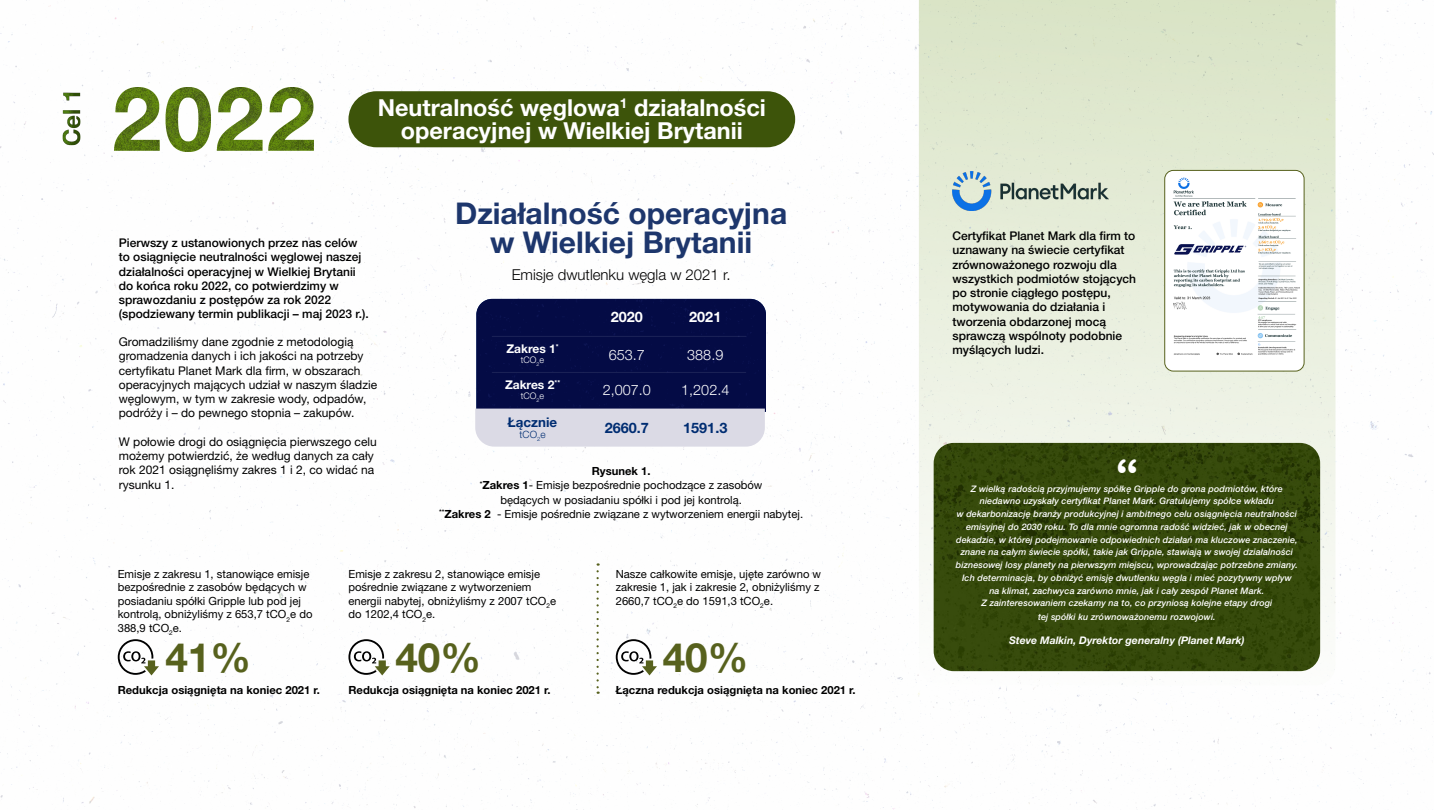
<style>
.page{position:relative;width:1440px;height:810px;background:#fff}
.page>*{position:absolute;margin:0;border:0;box-sizing:border-box;transform-origin:0 0}
.t1{font:48.6px "Arial Rounded MT Bold";color:#fff}
.t2{font:700 40.5px "Helvetica Neue LT Pro";color:#57611d}
.t3{font:700 30px/28.5px "Helvetica Neue LT Pro";color:#1d366c;text-align:center}
.t4{font:700 23.4px/23.2px "Helvetica Neue LT Pro";color:#fff;text-align:center}
.t5{font:300 15px "Helvetica Neue LT Pro";color:#000}
.t6{font:300 14.4px "Helvetica Neue LT Pro";color:#fff}
.t7{font:700 14.4px "Helvetica Neue LT Pro";color:#002d72}
.t8{font:700 14.4px "Helvetica Neue LT Pro";color:#fff}
.t9{font:700 13.35px "Helvetica Neue LT Pro";color:#002d72}
.t10{font:500 12px/14.2px "Helvetica Neue LT Pro";color:#000}
.t11{font:12px/14.2px "Helvetica Neue LT Pro";color:#000}
.t12{font:700 12px "Helvetica Neue LT Pro";color:#fff}
.t13{font:11.25px/13.5px "Helvetica Neue LT Pro";color:#000}
.t14{font:700 11.25px "Helvetica Neue LT Pro";color:#000}
.t15{font:italic 700 10.5px "Helvetica Neue LT Pro";color:#fff}
.t16{font:300 10.05px "Helvetica Neue LT Pro";color:#002d72}
.t17{font:italic 500 9px/12.8px "Helvetica Neue LT Pro";letter-spacing:.01em;color:#fff;text-align:center}
.t18{font:300 9px "Helvetica Neue LT Pro";color:#fff}
.s1{font-weight:700}
</style>
<div class="page">
<img style="left:0;top:0;width:1433px;height:809px">
<div style="left:348px;top:91px;width:447px;height:56px;background:#3d540a;border-radius:28px"></div>
<svg style="left:118px;top:639px;width:41px;height:36px"></svg>
<svg style="left:348px;top:639px;width:42px;height:36px"></svg>
<svg style="left:616px;top:639px;width:41px;height:36px"></svg>
<svg style="left:597px;top:563px;width:2px;height:131px"></svg>
<svg style="left:919px;top:0;width:417px;height:686px"></svg>
<img style="left:934px;top:443px;width:386px;height:228px">
<div style="left:1165px;top:170px;width:139px;height:201px;background:#fff;border-radius:9px"></div>
<img style="left:1168px;top:172px;width:133px;height:183px">
<div style="left:1165px;top:170px;width:139px;height:201px;border:1px solid #57611d;border-radius:9px"></div>
<img style="left:952px;top:171px;width:157px;height:39px">
<svg style="left:475px;top:299px;width:291px;height:148px"></svg>
<hr style="left:492px;top:372px;width:254px;height:1px;background:#fff">
<hr style="left:492px;top:336px;width:254px;height:1px;background:#fff">
<img style="left:57px;top:91px;width:30px;height:55px">
<img style="left:108px;top:87px;width:206px;height:64px">
<p class="t4" style="left:378px;top:95px;width:390px">Neutralność węglowa<sup>1</sup> działalności operacyjnej w Wielkiej Brytanii</p>
<p class="t10" style="left:119px;top:236px;width:251px">Pierwszy z ustanowionych przez nas celów to osiągnięcie neutralności węglowej naszej działalności operacyjnej w Wielkiej Brytanii do końca roku 2022, co potwierdzimy w sprawozdaniu z postępów za rok 2022 (spodziewany termin publikacji – maj 2023 r.).</p>
<p class="t11" style="left:119px;top:334px;width:260px">Gromadziliśmy dane zgodnie z metodologią gromadzenia danych i ich jakości na potrzeby certyfikatu Planet Mark dla firm, w obszarach operacyjnych mających udział w naszym śladzie węglowym, w tym w zakresie wody, odpadów, podróży i – do pewnego stopnia – zakupów.</p>
<p class="t11" style="left:119px;top:434px;width:259px">W połowie drogi do osiągnięcia pierwszego celu możemy potwierdzić, że według danych za cały rok 2021 osiągnęliśmy zakres 1 i 2, co widać na rysunku 1.</p>
<p class="t3" style="left:455px;top:198px;width:334px">Działalność operacyjna w Wielkiej Brytanii</p>
<p class="t5" style="left:512px;top:266px;width:220px">Emisje dwutlenku węgla w 2021 r.</p>
<p class="t8" style="left:611px;top:308px;width:34px">2020</p>
<p class="t8" style="left:689px;top:308px;width:34px">2021</p>
<p class="t12" style="left:506px;top:341px;width:54px">Zakres 1<sup>*</sup></p>
<p class="t18" style="left:521px;top:355px;width:25px">tCO<sub>2</sub>e</p>
<p class="t6" style="left:609px;top:346px;width:38px">653.7</p>
<p class="t6" style="left:687px;top:346px;width:38px">388.9</p>
<p class="t12" style="left:505px;top:377px;width:57px">Zakres 2<sup>**</sup></p>
<p class="t18" style="left:521px;top:390px;width:25px">tCO<sub>2</sub>e</p>
<p class="t6" style="left:603px;top:381px;width:50px">2,007.0</p>
<p class="t6" style="left:681px;top:381px;width:50px">1,202.4</p>
<p class="t9" style="left:508px;top:414px;width:51px">Łącznie</p>
<p class="t16" style="left:520px;top:428px;width:27px">tCO<sub>2</sub>e</p>
<p class="t7" style="left:605px;top:419px;width:46px">2660.7</p>
<p class="t7" style="left:683px;top:419px;width:46px">1591.3</p>
<p class="t14" style="left:592px;top:464px;width:60px">Rysunek 1.</p>
<p class="t13" style="left:480px;top:478px;width:284px;line-height:14.2px;text-align:center"><sup>*</sup><span class="s1">Zakres 1</span>- Emisje bezpośrednie pochodzące z zasobów będących w posiadaniu spółki i pod jej kontrolą.</p>
<p class="t13" style="left:439px;top:507px;width:365px"><sup>**</sup><span class="s1">Zakres 2</span> - Emisje pośrednie związane z wytworzeniem energii nabytej.</p>
<p class="t13" style="left:118px;top:567px;width:196px">Emisje z zakresu 1, stanowiące emisje bezpośrednie z zasobów będących w posiadaniu spółki Gripple lub pod jej kontrolą, obniżyliśmy z 653,7 tCO<sub>2</sub>e do<br>388,9 tCO<sub>2</sub>e.</p>
<p class="t13" style="left:348px;top:567px;width:209px">Emisje z zakresu 2, stanowiące emisje pośrednie związane z wytworzeniem energii nabytej, obniżyliśmy z 2007 tCO<sub>2</sub>e do 1202,4 tCO<sub>2</sub>e.</p>
<p class="t13" style="left:616px;top:567px;width:207px">Nasze całkowite emisje, ujęte zarówno w zakresie 1, jak i zakresie 2, obniżyliśmy z<br>2660,7 tCO<sub>2</sub>e do 1591,3 tCO<sub>2</sub>e.</p>
<p class="t2" style="left:165px;top:632px;width:87px">41%</p>
<p class="t2" style="left:395px;top:632px;width:87px">40%</p>
<p class="t2" style="left:663px;top:632px;width:87px">40%</p>
<p class="t14" style="left:118px;top:683px;width:204px">Redukcja osiągnięta na koniec 2021 r.</p>
<p class="t14" style="left:348px;top:683px;width:204px">Redukcja osiągnięta na koniec 2021 r.</p>
<p class="t14" style="left:616px;top:683px;width:242px">Łączna redukcja osiągnięta na koniec 2021 r.</p>
<p class="t10" style="left:952px;top:229px;width:185px">Certyfikat Planet Mark dla firm to uznawany na świecie certyfikat zrównoważonego rozwoju dla wszystkich podmiotów stojących po stronie ciągłego postępu, motywowania do działania i tworzenia obdarzonej mocą sprawczą wspólnoty podobnie myślących ludzi.</p>
<p class="t1" style="left:1116px;top:450px;width:24px">“</p>
<p class="t17" style="left:971px;top:482px;width:314px">Z wielką radością przyjmujemy spółkę Gripple do grona podmiotów, które niedawno uzyskały certyfikat Planet Mark. Gratulujemy spółce wkładu</p>
<p class="t17" style="left:956px;top:507px;width:344px">w dekarbonizację branży produkcyjnej i ambitnego celu osiągnięcia neutralności emisyjnej do 2030 roku. To dla mnie ogromna radość widzieć, jak w obecnej dekadzie, w której podejmowanie odpowiednich działań ma kluczowe znaczenie, znane na całym świecie spółki, takie jak Gripple, stawiają w swojej działalności biznesowej losy planety na pierwszym miejscu, wprowadzając potrzebne zmiany.<br>Ich determinacja, by obniżyć emisję dwutlenku węgla i mieć pozytywny wpływ</p>
<p class="t17" style="left:989px;top:584px;width:277px">na klimat, zachwyca zarówno mnie, jak i cały zespół Planet Mark.</p>
<p class="t17" style="left:981px;top:596px;width:293px;line-height:13.5px">Z zainteresowaniem czekamy na to, co przyniosą kolejne etapy drogi tej spółki ku zrównoważonemu rozwojowi.</p>
<p class="t15" style="left:1009px;top:633px;width:237px">Steve Malkin, Dyrektor generalny (Planet Mark)</p>
</div>
